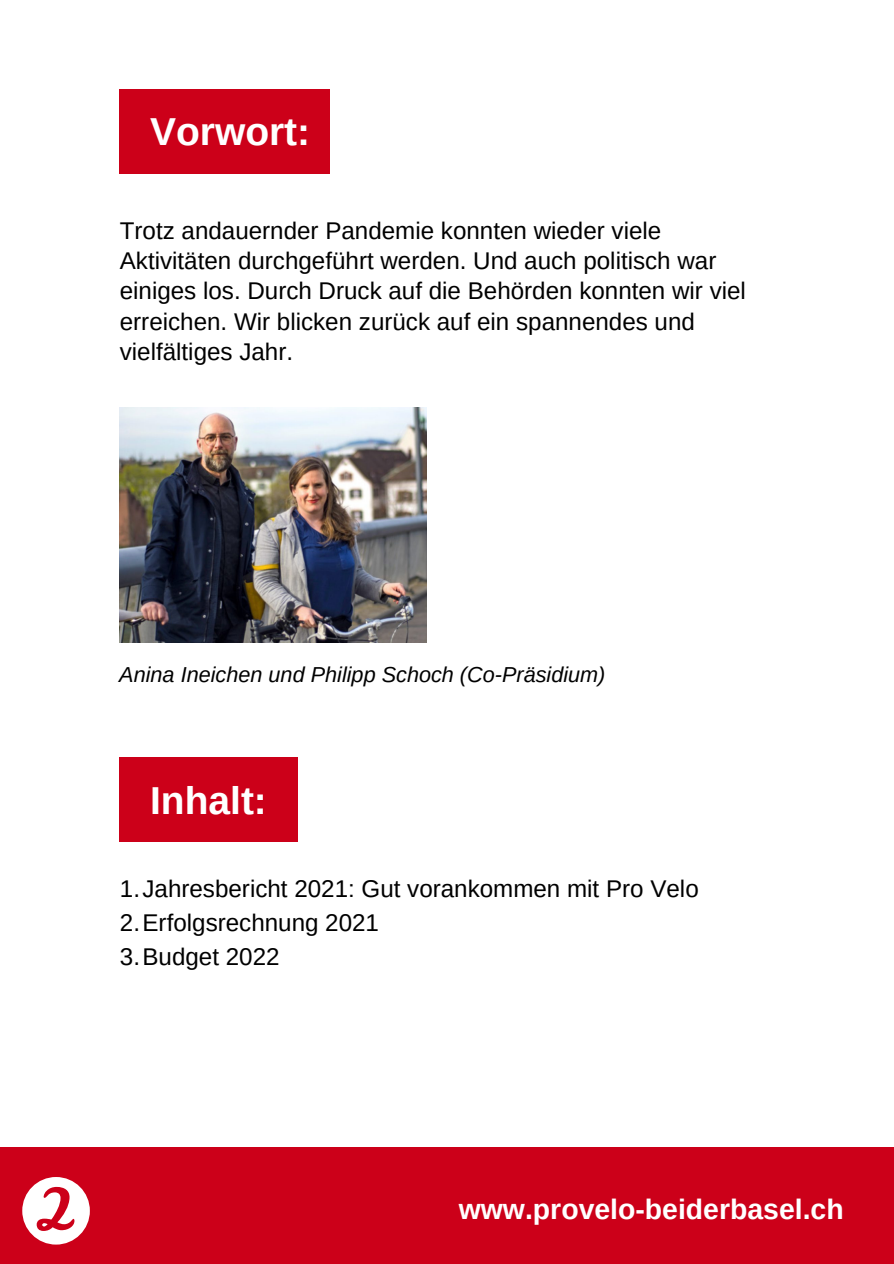
<style>
.page{position:relative;width:894px;height:1264px;background:#fff}
.page>*{position:absolute;margin:0;border:0;box-sizing:border-box;transform-origin:0 0}
.t1{font:700 39px "Arimo";color:#fff}
.t2{font:700 28.35px "Arimo";color:#fff}
.t3{font:24.15px/30.5px "Arimo";color:#000}
.t4{font:italic 21.6px "Arimo";color:#000}
</style>
<div class="page">
<div style="left:0;top:1147px;width:893px;height:116px;background:#cc0019"></div>
<svg style="left:22px;top:1177px;width:68px;height:67px"></svg>
<div style="left:119px;top:757px;width:178px;height:84px;background:#cc0019"></div>
<div style="left:119px;top:89px;width:211px;height:85px;background:#cc0019"></div>
<img style="left:119px;top:407px;width:308px;height:235px">
<p class="t1" style="left:150px;top:110px;width:161px">Vorwort:</p>
<p class="t3" style="left:120px;top:215px;width:627px">Trotz andauernder Pandemie konnten wieder viele Aktivitäten durchgeführt werden. Und auch politisch war einiges los. Durch Druck auf die Behörden konnten wir viel erreichen. Wir blicken zurück auf ein spannendes und vielfältiges Jahr.</p>
<p class="t4" style="left:119px;top:662px;width:487px">Anina Ineichen und Philipp Schoch (Co-Präsidium)</p>
<p class="t1" style="left:150px;top:778px;width:118px">Inhalt:</p>
<p class="t3" style="left:120px;top:873px;width:580px">1.Jahresbericht 2021: Gut vorankommen mit Pro Velo</p>
<p class="t3" style="left:120px;top:907px;width:260px">2.Erfolgsrechnung 2021</p>
<p class="t3" style="left:120px;top:941px;width:161px">3.Budget 2022</p>
<p class="t2" style="left:458px;top:1193px;width:386px">www.provelo-beiderbasel.ch</p>
</div>
